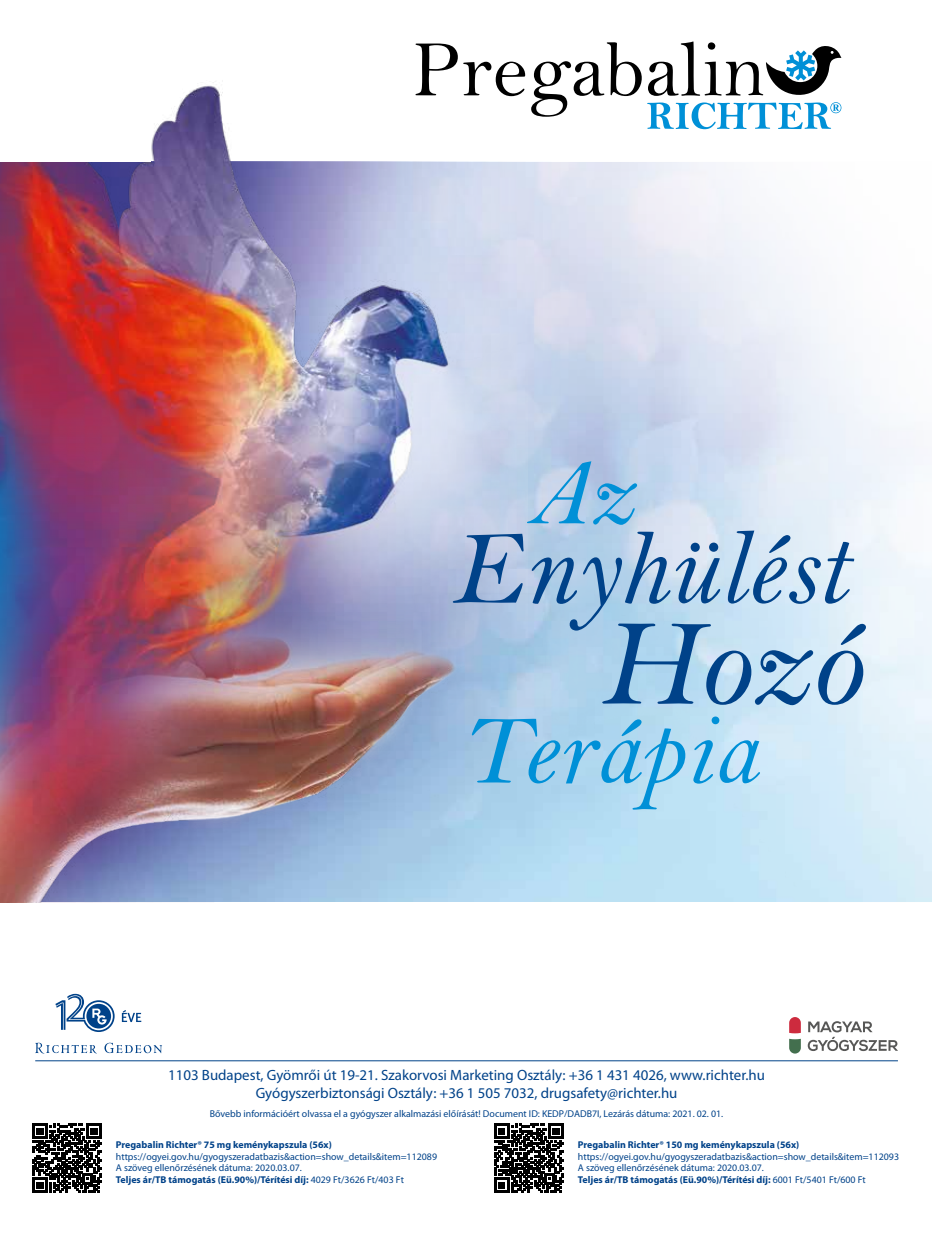
<style>
.page{position:relative;width:932px;height:1234px;background:#fff}
.page>*{position:absolute;margin:0;border:0;box-sizing:border-box;transform-origin:0 0}
.t1{font:126.75px "Bell MT Italic";color:#004289}
.t2{font:107.4px "Bell MT Italic";color:#004289}
.t3{font:100.5px "Bell MT Italic";color:#0090d7}
.t4{font:95.7px "Bell MT Italic";color:#0090d7}
.t5{font:14.85px/18.3px "Myriad Pro";color:#004289;text-align:center}
.t6{font:9.9px/11.9px "Myriad Pro";color:#004289}
.t7{font:700 9.9px "Myriad Pro";color:#004289}
.s1{font-weight:700}
</style>
<div class="page">
<svg style="left:531px;top:42px;width:110px;height:75px"></svg>
<svg style="left:647px;top:42px;width:194px;height:87px"></svg>
<svg style="left:789px;top:1017px;width:11px;height:36px"></svg>
<svg style="left:807px;top:1021px;width:90px;height:29px"></svg>
<hr style="left:35px;top:1060px;width:862px;height:1px;background:#004289">
<img style="left:0;top:43px;width:527px;height:859px">
<div style="left:0;top:0;width:150px;height:162px;background:#fff"></div>
<svg style="left:33px;top:1123px;width:68px;height:69px"></svg>
<svg style="left:494px;top:1123px;width:69px;height:69px"></svg>
<svg style="left:122px;top:1010px;width:19px;height:11px"></svg>
<svg style="left:35px;top:1042px;width:61px;height:11px"></svg>
<svg style="left:104px;top:1042px;width:58px;height:10px"></svg>
<svg style="left:55px;top:993px;width:60px;height:38px"></svg>
<h3 class="t4" style="left:527px;top:436px;width:108px">Az</h3>
<h2 class="t2" style="left:450px;top:504px;width:397px">Enyhülést</h2>
<h1 class="t1" style="left:598px;top:587px;width:264px">Hozó</h1>
<h3 class="t3" style="left:459px;top:690px;width:300px">Terápia</h3>
<h3 class="t5" style="left:168px;top:1065px;width:598px">1103 Budapest, Gyömrői út 19-21. Szakorvosi Marketing Osztály: +36 1 431 4026, www.richter.hu<br>Gyógyszerbiztonsági Osztály: +36 1 505 7032, drugsafety@richter.hu</h3>
<p class="t6" style="left:210px;top:1106px;width:515px">Bővebb információért olvassa el a gyógyszer alkalmazási előírását! Document ID: KEDP/DADB7I, Lezárás dátuma: 2021. 02. 01.</p>
<p class="t7" style="left:116px;top:1137px;width:217px">Pregabalin Richter® 75 mg keménykapszula (56x)</p>
<p class="t6" style="left:116px;top:1149px;width:322px">https://ogyei.gov.hu/gyogyszeradatbazis&amp;action=show_details&amp;item=112089<br>A szöveg ellenőrzésének dátuma: 2020.03.07.<br><span class="s1">Teljes ár/TB támogatás (Eü.90%)/Térítési díj:</span> 4029 Ft/3626 Ft/403 Ft</p>
<p class="t7" style="left:577px;top:1137px;width:223px">Pregabalin Richter® 150 mg keménykapszula (56x)</p>
<p class="t6" style="left:577px;top:1149px;width:322px">https://ogyei.gov.hu/gyogyszeradatbazis&amp;action=show_details&amp;item=112093<br>A szöveg ellenőrzésének dátuma: 2020.03.07.<br><span class="s1">Teljes ár/TB támogatás (Eü.90%)/Térítési díj:</span> 6001 Ft/5401 Ft/600 Ft</p>
</div>
